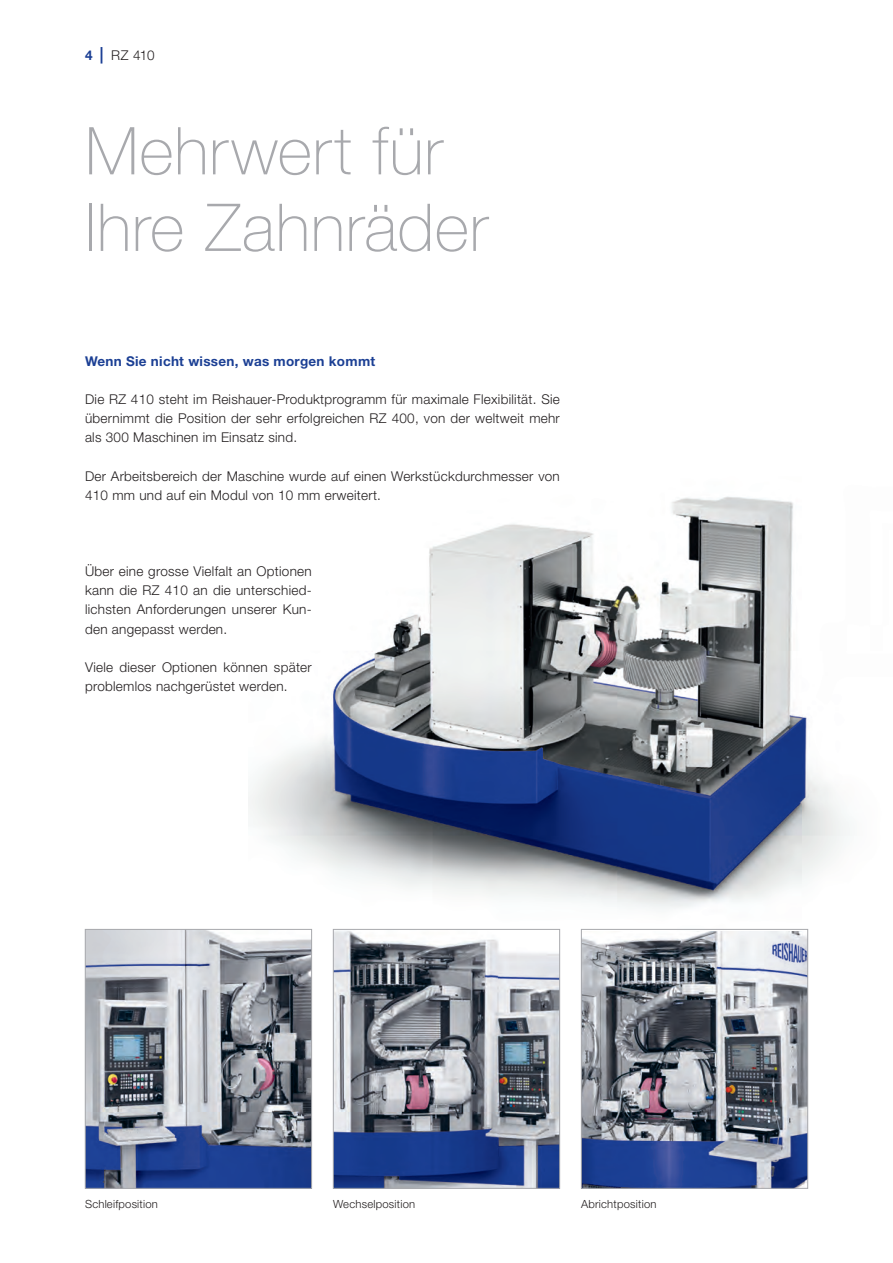
<style>
.page{position:relative;width:893px;height:1263px;background:#fff}
.page>*{position:absolute;margin:0;border:0;box-sizing:border-box;transform-origin:0 0}
.t1{font:100 66px/76.5px "Helvetica Neue LT Std";letter-spacing:.01em;color:#a8a9ad}
.t2{font:300 13.5px/19.2px "Helvetica Neue LT Std";letter-spacing:.02em;color:#231f20;text-align:justify}
.t3{font:700 13.5px "Helvetica Neue LT Std";letter-spacing:.02em;color:#1b3f94}
.t4{font:300 11.25px "Helvetica Neue LT Std";letter-spacing:.02em;color:#231f20}
.s1{font-weight:700;color:#1b3f94}
.s2{font-weight:700;font-size:16.5px;color:#1b3f94}
</style>
<div class="page">
<img style="left:249px;top:496px;width:601px;height:439px">
<img style="left:335px;top:931px;width:223px;height:256px">
<div style="left:333px;top:929px;width:227px;height:260px;border:1px solid #a8a9ad"></div>
<img style="left:87px;top:931px;width:223px;height:256px">
<div style="left:85px;top:929px;width:227px;height:260px;border:1px solid #a8a9ad"></div>
<img style="left:583px;top:932px;width:223px;height:255px">
<div style="left:581px;top:929px;width:227px;height:260px;border:1px solid #a8a9ad"></div>
<p class="t2" style="left:85px;top:45px;width:71px"><span class="s1">4</span> <span class="s2">|</span> RZ 410</p>
<h1 class="t1" style="left:85px;top:113px;width:404px">Mehrwert für<br>Ihre Zahnräder</h1>
<p class="t3" style="left:85px;top:353px;width:292px">Wenn Sie nicht wissen, was morgen kommt</p>
<p class="t2" style="left:85px;top:389px;width:476px">Die RZ 410 steht im Reishauer-Produktprogramm für maximale Flexibilität. Sie übernimmt die Position der sehr erfolgreichen RZ 400, von der weltweit mehr als 300 Maschinen im Einsatz sind.</p>
<p class="t2" style="left:85px;top:466px;width:476px">Der Arbeitsbereich der Maschine wurde auf einen Werkstückdurchmesser von<br>410 mm und auf ein Modul von 10 mm erweitert.</p>
<p class="t2" style="left:85px;top:561px;width:228px">Über eine grosse Vielfalt an Optionen kann die RZ 410 an die unterschied&shy;lichsten Anforderungen unserer Kun&shy;den angepasst werden.</p>
<p class="t2" style="left:85px;top:657px;width:228px">Viele dieser Optionen können später problemlos nachgerüstet werden.</p>
<p class="t4" style="left:85px;top:1197px;width:74px">Schleifposition</p>
<p class="t4" style="left:333px;top:1197px;width:84px">Wechselposition</p>
<p class="t4" style="left:581px;top:1197px;width:77px">Abrichtposition</p>
</div>
